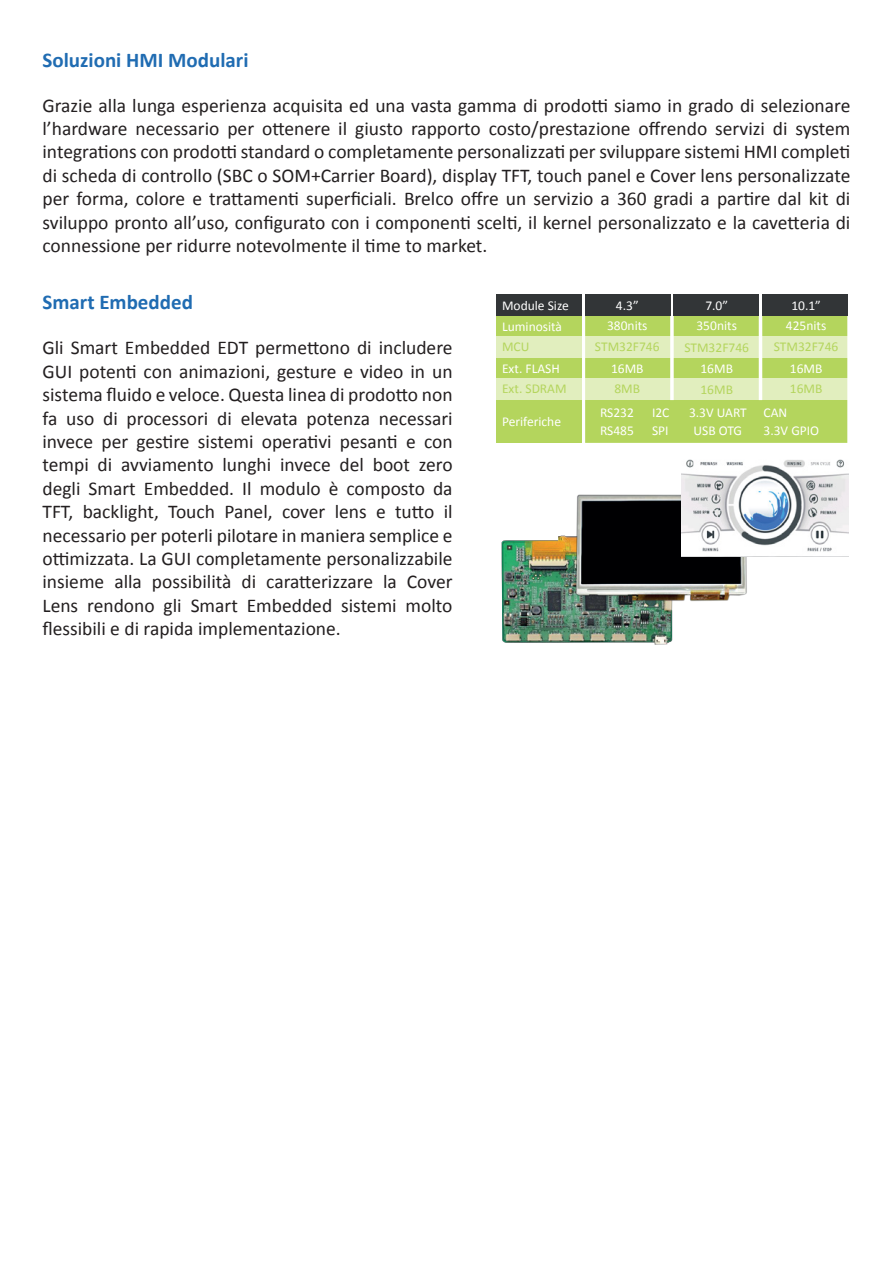
<style>
.page{position:relative;width:893px;height:1263px;background:#fff}
.page>*{position:absolute;margin:0;border:0;box-sizing:border-box;transform-origin:0 0}
.t1{font:700 21px "Calibri";color:#206cb2}
.t2{font:19.5px/23.4px "Calibri";color:#231f20;text-align:justify}
.t3{font:13.5px/20.1px "Calibri";color:#fff;text-align:center}
.t4{font:13.5px "Calibri";color:#b4d55d}
</style>
<div class="page">
<svg style="left:585px;top:294px;width:262px;height:149px;background:#b5d463"></svg>
<div style="left:497px;top:294px;width:85px;height:149px;background:#b4d55d"></div>
<div style="left:497px;top:294px;width:85px;height:21px;background:#323537"></div>
<div style="left:674px;top:294px;width:85px;height:21px;background:#323537"></div>
<div style="left:585px;top:294px;width:85px;height:21px;background:#323537"></div>
<div style="left:762px;top:294px;width:85px;height:21px;background:#323537"></div>
<div style="left:497px;top:337px;width:85px;height:21px;background:#e1eebe"></div>
<div style="left:585px;top:337px;width:85px;height:21px;background:#e1eebe"></div>
<div style="left:674px;top:337px;width:85px;height:21px;background:#e1eebe"></div>
<div style="left:762px;top:379px;width:85px;height:21px;background:#e1eebe"></div>
<div style="left:674px;top:379px;width:85px;height:21px;background:#e1eebe"></div>
<div style="left:585px;top:379px;width:85px;height:21px;background:#e1eebe"></div>
<div style="left:762px;top:337px;width:85px;height:21px;background:#e1eebe"></div>
<div style="left:497px;top:379px;width:85px;height:21px;background:#e1eebe"></div>
<img style="left:501px;top:540px;width:172px;height:105px">
<img style="left:553px;top:494px;width:207px;height:116px">
<img style="left:681px;top:459px;width:168px;height:97px">
<p class="t1" style="left:43px;top:46px;width:207px">Soluzioni HMI Modulari</p>
<p class="t2" style="left:43px;top:93px;width:809px">Grazie alla lunga esperienza acquisita ed una vasta gamma di prodotti siamo in grado di selezionare l’hardware necessario per ottenere il giusto rapporto costo/prestazione offrendo servizi di system integrations con prodotti standard o completamente personalizzati per sviluppare sistemi HMI completi di scheda di controllo (SBC o SOM+Carrier Board), display TFT, touch panel e Cover lens personalizzate per forma, colore e trattamenti superficiali. Brelco offre un servizio a 360 gradi a partire dal kit di sviluppo pronto all’uso, configurato con i componenti scelti, il kernel personalizzato e la cavetteria di connessione per ridurre notevolmente il time to market.</p>
<p class="t1" style="left:43px;top:289px;width:152px">Smart Embedded</p>
<p class="t2" style="left:43px;top:336px;width:412px">Gli Smart Embedded EDT permettono di includere GUI potenti con animazioni, gesture e video in un sistema fluido e veloce. Questa linea di prodotto non fa uso di processori di elevata potenza necessari invece per gestire sistemi operativi pesanti e con tempi di avviamento lunghi invece del boot zero degli Smart Embedded. Il modulo è composto da TFT, backlight, Touch Panel, cover lens e tutto il necessario per poterli pilotare in maniera semplice e ottimizzata. La GUI completamente personalizzabile insieme alla possibilità di caratterizzare la Cover Lens rendono gli Smart Embedded sistemi molto flessibili e di rapida implementazione.</p>
<p class="t3" style="left:502px;top:295px;width:68px">Module Size</p>
<p class="t3" style="left:502px;top:316px;width:62px">Luminosità</p>
<p class="t3" style="left:502px;top:358px;width:59px">Ext. FLASH</p>
<p class="t4" style="left:502px;top:380px;width:66px">Ext. SDRAM</p>
<p class="t4" style="left:502px;top:338px;width:29px">MCU</p>
<p class="t3" style="left:502px;top:411px;width:61px">Periferiche</p>
<p class="t3" style="left:607px;top:295px;width:42px">4.3”<br>380nits</p>
<p class="t3" style="left:611px;top:358px;width:34px">16MB</p>
<p class="t4" style="left:614px;top:380px;width:27px">8MB</p>
<p class="t4" style="left:595px;top:338px;width:66px">STM32F746</p>
<p class="t3" style="left:696px;top:295px;width:42px;line-height:20.7px">7.0”<br>350nits</p>
<p class="t3" style="left:700px;top:359px;width:34px">16MB</p>
<p class="t4" style="left:700px;top:381px;width:34px">16MB</p>
<p class="t4" style="left:684px;top:339px;width:66px">STM32F746</p>
<p class="t3" style="left:786px;top:295px;width:42px">10.1”<br>425nits</p>
<p class="t3" style="left:790px;top:358px;width:34px">16MB</p>
<p class="t4" style="left:790px;top:380px;width:34px">16MB</p>
<p class="t4" style="left:774px;top:338px;width:66px">STM32F746</p>
<p class="t3" style="left:600px;top:404px;width:35px;line-height:17.4px;text-align:left">RS232<br>RS485</p>
<p class="t3" style="left:689px;top:403px;width:100px">3.3V UART CAN</p>
<p class="t3" style="left:652px;top:403px;width:19px">I2C</p>
<p class="t3" style="left:652px;top:420px;width:18px">SPI</p>
<p class="t3" style="left:693px;top:420px;width:50px">USB OTG</p>
<p class="t3" style="left:763px;top:420px;width:57px">3.3V GPIO</p>
</div>
